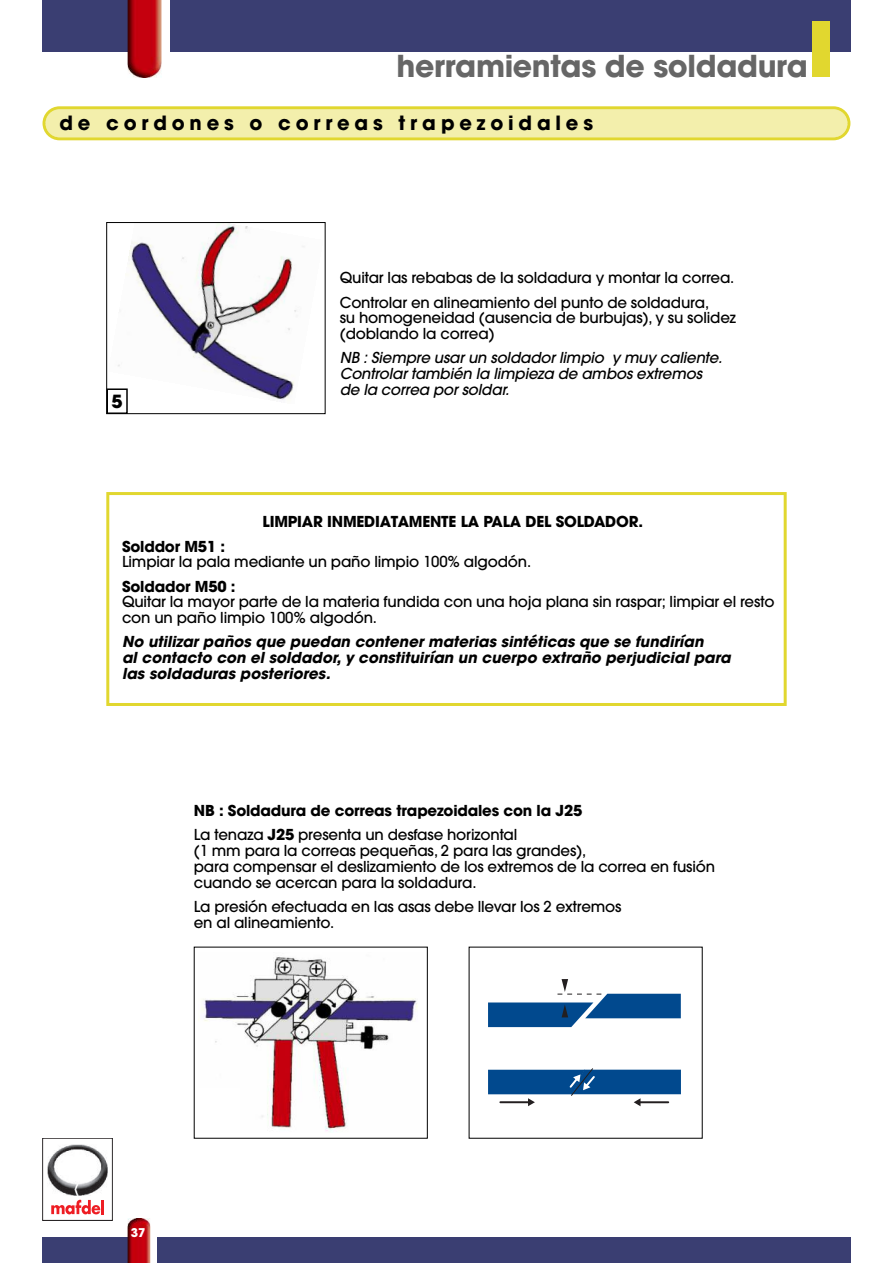
<style>
.page{position:relative;width:893px;height:1263px;background:#fff}
.page>*{position:absolute;margin:0;border:0;box-sizing:border-box;transform-origin:0 0}
.t1{font:700 30px "Avant Garde";letter-spacing:-.01em;color:#666}
.t2{font:700 19.5px "Avant Garde";letter-spacing:.245em;color:#000}
.t3{font:700 18px "Avant Garde";color:#000}
.t4{font:500 15px/15.8px "Avant Garde";letter-spacing:-.01em;color:#000}
.t5{font:italic 700 15px/15.8px "Avant Garde";color:#000}
.t6{font:700 15px/24.3px "Avant Garde";letter-spacing:-.015em;color:#000}
.t7{font:italic 500 15px/15.8px "Avant Garde";letter-spacing:-.01em;color:#000}
.t8{font:700 12px "Avant Garde";color:#fff}
.s1{font-weight:500}
</style>
<div class="page">
<div style="left:170px;top:0;width:680px;height:51px;background:#3a3e72"></div>
<div style="left:43px;top:0;width:89px;height:51px;background:#3a3e72"></div>
<img style="left:128px;top:0;width:33px;height:78px">
<div style="left:812px;top:21px;width:17px;height:56px;background:#e1d72f"></div>
<div style="left:157px;top:1237px;width:693px;height:26px;background:#3a3e72"></div>
<div style="left:43px;top:1237px;width:89px;height:26px;background:#3a3e72"></div>
<img style="left:128px;top:1218px;width:22px;height:45px">
<svg style="left:51px;top:1200px;width:49px;height:14px"></svg>
<hr style="left:101px;top:1200px;width:3px;height:14px;background:#ee1d23">
<img style="left:47px;top:1144px;width:60px;height:51px">
<svg style="left:43px;top:106px;width:807px;height:34px;background:#f0eb99"></svg>
<img style="left:118px;top:224px;width:186px;height:176px">
<div style="left:106px;top:222px;width:220px;height:192px;border:1px solid #000"></div>
<div style="left:106px;top:492px;width:681px;height:214px;border:3px solid #e1d72f"></div>
<img style="left:201px;top:957px;width:217px;height:175px">
<svg style="left:488px;top:979px;width:193px;height:48px"></svg>
<svg style="left:488px;top:1068px;width:193px;height:38px"></svg>
<div style="left:197px;top:1088px;width:43px;height:41px;background:#fff"></div>
<div style="left:107px;top:389px;width:20px;height:24px;background:#fff"></div>
<div style="left:106px;top:388px;width:22px;height:26px;border:2px solid #000"></div>
<h1 class="t1" style="left:397px;top:55px;width:413px">herramientas de soldadura</h1>
<h2 class="t2" style="left:60px;top:116px;width:535px">de cordones o correas trapezoidales</h2>
<p class="t3" style="left:112px;top:394px;width:13px">5</p>
<p class="t4" style="left:340px;top:267px;width:396px;line-height:24.3px">Quitar las rebabas de la soldadura y montar la correa.<br>Controlar en alineamiento del punto de soldadura,</p>
<p class="t4" style="left:340px;top:311px;width:398px">su homogeneidad (ausencia de burbujas), y su solidez (doblando la correa)</p>
<p class="t7" style="left:340px;top:351px;width:384px">NB : Siempre usar un soldador limpio y muy caliente.<br>Controlar también la limpieza de ambos extremos de la correa por soldar.</p>
<p class="t6" style="left:263px;top:512px;width:382px">LIMPIAR INMEDIATAMENTE LA PALA DEL SOLDADOR.</p>
<p class="t6" style="left:122px;top:536px;width:105px">Solddor M51 :</p>
<p class="t4" style="left:122px;top:555px;width:411px">Limpiar la pala mediante un paño limpio 100% algodón.</p>
<p class="t6" style="left:122px;top:576px;width:115px">Soldador M50 :</p>
<p class="t4" style="left:122px;top:595px;width:654px">Quitar la mayor parte de la materia fundida con una hoja plana sin raspar; limpiar el resto con un paño limpio 100% algodón.</p>
<p class="t5" style="left:122px;top:636px;width:610px">No utilizar paños que puedan contener materias sintéticas que se fundirían<br>al contacto con el soldador, y constituirían un cuerpo extraño perjudicial para las soldaduras posteriores.</p>
<p class="t6" style="left:194px;top:800px;width:390px">NB : Soldadura de correas trapezoidales con la J25<br><span class="s1">La tenaza</span> J25 <span class="s1">presenta un desfase horizontal</span></p>
<p class="t4" style="left:194px;top:844px;width:523px">(1 mm para la correas pequeñas, 2 para las grandes),<br>para compensar el deslizamiento de los extremos de la correa en fusión cuando se acercan para la soldadura.</p>
<p class="t4" style="left:194px;top:900px;width:429px">La presión efectuada en las asas debe llevar los 2 extremos en al alineamiento.</p>
<p class="t8" style="left:131px;top:1228px;width:16px">37</p>
</div>
